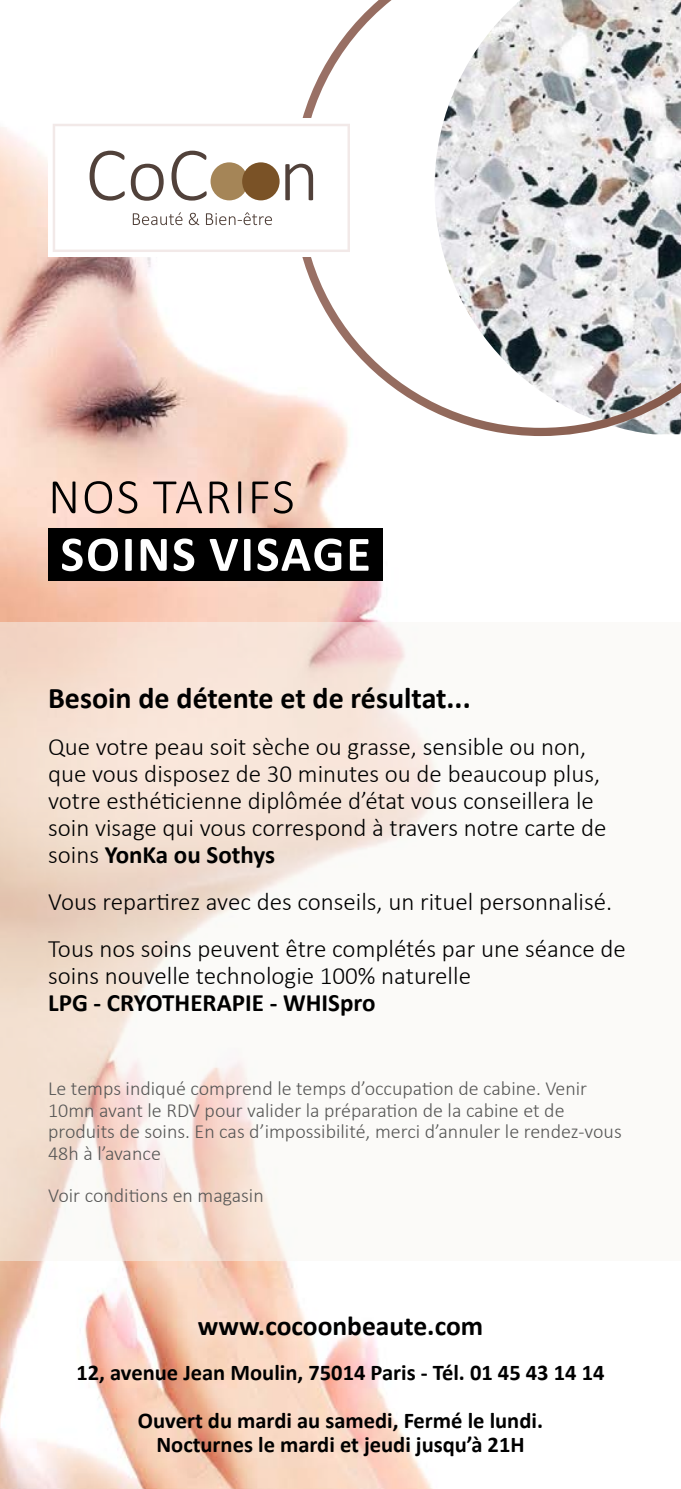
<style>
.page{position:relative;width:681px;height:1489px;background:#fff}
.page>*{position:absolute;margin:0;border:0;box-sizing:border-box;transform-origin:0 0}
.t1{font:700 50px "Calibri";letter-spacing:.04em;color:#fff}
.t2{font:300 50px "Calibri";letter-spacing:.04em;color:#000}
.t3{font:700 30px "Calibri";color:#000}
.t4{font:700 27.5px "Calibri";color:#000}
.t5{font:300 25px/27px "Calibri";color:#000}
.t6{font:700 25px "Calibri";color:#000}
.t7{font:700 22.5px/48.5px "Calibri";color:#000;text-align:center}
.t8{font:300 20px/21.5px "Calibri";color:#575756}
.s1{font-weight:700}
</style>
<div class="page">
<img style="left:0;top:127px;width:431px;height:1361px">
<svg style="left:0;top:621px;width:437px;height:639px"></svg>
<svg style="left:292px;top:0;width:388px;height:436px"></svg>
<div style="left:48px;top:119px;width:306px;height:138px;background:#fff"></div>
<svg style="left:53px;top:124px;width:297px;height:128px"></svg>
<div style="left:48px;top:527px;width:334px;height:53px;background:#000"></div>
<h1 class="t2" style="left:48px;top:465px;width:248px">NOS TARIFS</h1>
<h1 class="t1" style="left:60px;top:518px;width:312px">SOINS VISAGE</h1>
<p class="t3" style="left:48px;top:677px;width:424px">Besoin de détente et de résultat...</p>
<p class="t5" style="left:48px;top:733px;width:559px">Que votre peau soit sèche ou grasse, sensible ou non, que vous disposez de 30 minutes ou de beaucoup plus, votre esthéticienne diplômée d’état vous conseillera le soin visage qui vous correspond à travers notre carte de soins <span class="s1">YonKa ou Sothys</span></p>
<p class="t5" style="left:48px;top:878px;width:579px;line-height:47px">Vous repartirez avec des conseils, un rituel personnalisé.<br>Tous nos soins peuvent être complétés par une séance de</p>
<p class="t5" style="left:48px;top:962px;width:424px">soins nouvelle technologie 100% naturelle</p>
<p class="t6" style="left:48px;top:985px;width:329px">LPG - CRYOTHERAPIE - WHISpro</p>
<p class="t8" style="left:48px;top:1077px;width:575px">Le temps indiqué comprend le temps d’occupation de cabine. Venir 10mn avant le RDV pour valider la préparation de la cabine et de produits de soins. En cas d’impossibilité, merci d’annuler le rendez-vous 48h à l’avance</p>
<p class="t8" style="left:48px;top:1183px;width:217px">Voir conditions en magasin</p>
<p class="t4" style="left:198px;top:1306px;width:287px">www.cocoonbeaute.com</p>
<p class="t7" style="left:76px;top:1347px;width:529px">12, avenue Jean Moulin, 75014 Paris - Tél. 01 45 43 14 14<br>Ouvert du mardi au samedi, Fermé le lundi.</p>
<p class="t7" style="left:156px;top:1420px;width:369px">Nocturnes le mardi et jeudi jusqu’à 21H</p>
</div>
